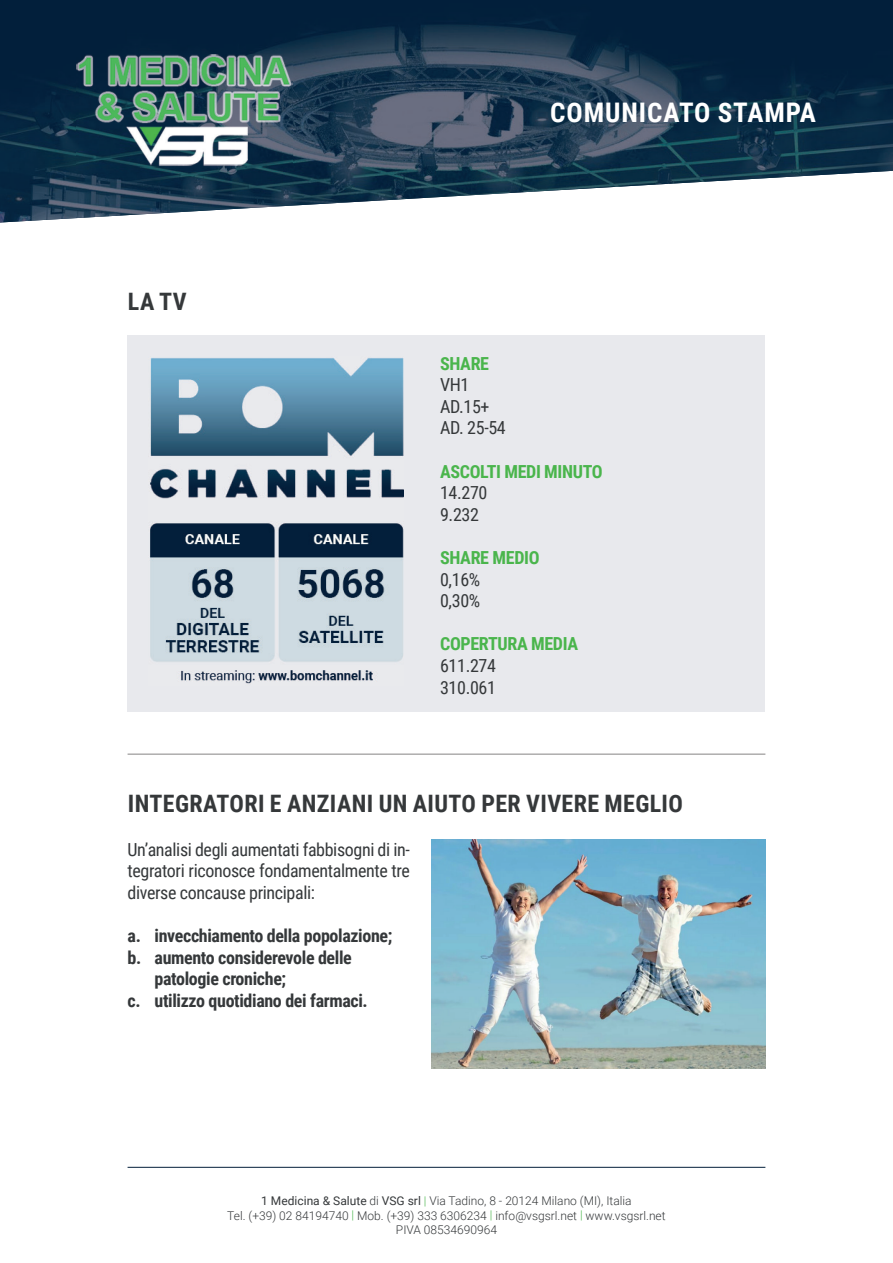
<style>
.page{position:relative;width:893px;height:1263px;background:#fff}
.page>*{position:absolute;margin:0;border:0;box-sizing:border-box;transform-origin:0 0}
.t1{font:700 27px "Roboto Condensed";letter-spacing:.035em;color:#fff}
.t2{font:700 24px "Roboto Condensed";letter-spacing:.015em;color:#35383a}
.t3{font:18px/21.6px "Roboto Condensed";letter-spacing:-.02em;color:#35383a}
.t4{font:700 18px "Roboto Condensed";letter-spacing:-.02em;color:#35383a}
.t5{font:700 18px "Roboto Condensed";letter-spacing:-.02em;color:#4ab54c}
.t6{font:300 12px/14.4px "Roboto";color:#35383a;text-align:center}
.s1{font-weight:400}
.s2{color:#4ab54c}
</style>
<div class="page">
<img style="left:0;top:0;width:893px;height:222px">
<img style="left:77px;top:54px;width:216px;height:113px">
<hr style="left:128px;top:1167px;width:637px;height:1px;background:#031f3a">
<div style="left:128px;top:335px;width:637px;height:376px;background:#e8e9ed"></div>
<img style="left:150px;top:357px;width:253px;height:327px">
<hr style="left:128px;top:754px;width:637px;height:1px;background:#858384">
<img style="left:431px;top:839px;width:334px;height:229px">
<h2 class="t2" style="left:128px;top:284px;width:60px">LA TV</h2>
<h1 class="t1" style="left:550px;top:93px;width:267px">COMUNICATO STAMPA</h1>
<p class="t5" style="left:440px;top:351px;width:51px">SHARE</p>
<p class="t3" style="left:440px;top:373px;width:67px">VH1<br>AD.15+<br>AD. 25-54</p>
<p class="t5" style="left:440px;top:459px;width:164px">ASCOLTI MEDI MINUTO</p>
<p class="t3" style="left:440px;top:481px;width:49px">14.270<br>9.232</p>
<p class="t5" style="left:440px;top:545px;width:101px">SHARE MEDIO</p>
<p class="t3" style="left:440px;top:568px;width:42px">0,16%<br>0,30%</p>
<p class="t5" style="left:440px;top:631px;width:140px">COPERTURA MEDIA</p>
<p class="t3" style="left:440px;top:654px;width:57px">611.274<br>310.061</p>
<h2 class="t2" style="left:128px;top:787px;width:556px">INTEGRATORI E ANZIANI UN AIUTO PER VIVERE MEGLIO</h2>
<p class="t3" style="left:128px;top:838px;width:284px;text-align:justify">Un’analisi degli aumentati fabbisogni di in&shy;tegratori riconosce fondamentalmente tre diverse concause principali:</p>
<p class="t4" style="left:128px;top:923px;width:266px">a. invecchiamento della popolazione;</p>
<p class="t4" style="left:128px;top:944px;width:226px">b. aumento considerevole delle</p>
<p class="t4" style="left:155px;top:966px;width:133px">patologie croniche;</p>
<p class="t4" style="left:128px;top:988px;width:242px">c. utilizzo quotidiano dei farmaci.</p>
<p class="t6" style="left:227px;top:1193px;width:440px"><span class="s1">1 Medicina &amp; Salute</span> di <span class="s1">VSG srl</span> <span class="s2">|</span> Via Tadino, 8 - 20124 Milano (MI), Italia<br>Tel. (+39) 02 84194740 <span class="s2">|</span> Mob. (+39) 333 6306234 <span class="s2">|</span> info@vsgsrl.net <span class="s2">|</span> www.vsgsrl.net<br>PIVA 08534690964</p>
</div>
